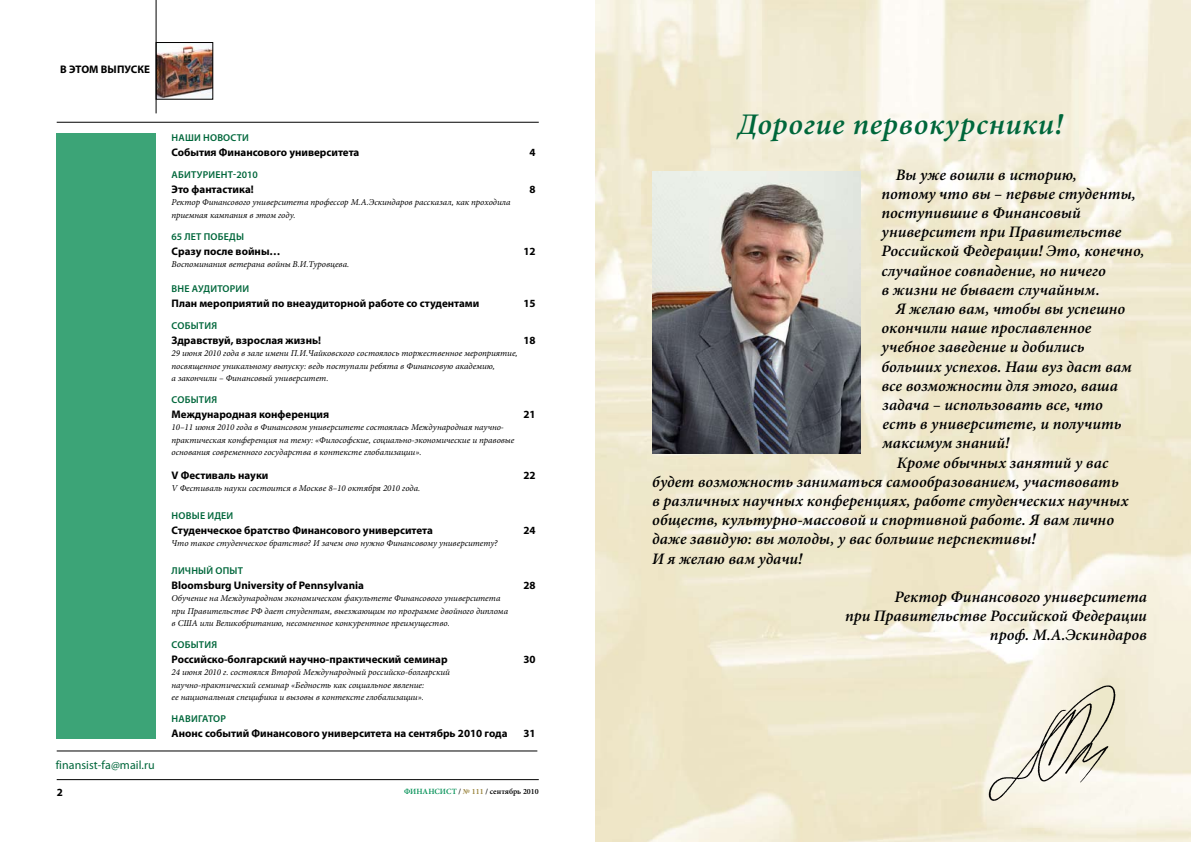
<style>
.page{position:relative;width:1191px;height:842px;background:#fff}
.page>*{position:absolute;margin:0;border:0;box-sizing:border-box;transform-origin:0 0}
.t1{font:italic 600 30px "Minion Pro";letter-spacing:.025em;color:#00673b}
.t2{font:italic 600 16px/19.2px "Minion Pro";color:#000}
.t3{font:12px "Myriad Pro";letter-spacing:.005em;color:#00673b}
.t4{font:700 11px "Myriad Pro";color:#000}
.t5{font:600 10px "Myriad Pro";letter-spacing:.02em;color:#00673b}
.t6{font:italic 9px/12.4px "Minion Pro";color:#000}
.t7{font:600 8px "Minion Pro";color:#000}
.s1{color:#009055}
.s2{color:#967f35}
</style>
<div class="page">
<hr style="left:57px;top:779px;width:482px;height:1px;background:#000">
<img style="left:595px;top:0;width:596px;height:842px">
<div style="left:57px;top:133px;width:99px;height:605px;background:#3ca477"></div>
<img style="left:158px;top:44px;width:53px;height:53px">
<div style="left:156px;top:42px;width:57px;height:57px;border:1px solid #000"></div>
<hr style="left:156px;top:0;width:1px;height:113px;background:#000">
<hr style="left:57px;top:122px;width:482px;height:1px;background:#000">
<hr style="left:57px;top:751px;width:480px;height:1px;background:#000">
<svg style="left:734px;top:113px;width:337px;height:37px;background:#f4efdd"></svg>
<img style="left:652px;top:172px;width:208px;height:282px">
<img style="left:985px;top:680px;width:132px;height:125px">
<p class="t4" style="left:60px;top:62px;width:91px">В ЭТОМ ВЫПУСКЕ</p>
<h3 class="t3" style="left:56px;top:758px;width:100px">finansist-fa@mail.ru</h3>
<p class="t5" style="left:172px;top:131px;width:79px">НАШИ НОВОСТИ</p>
<p class="t4" style="left:171px;top:145px;width:189px">События Финансового университета</p>
<p class="t4" style="left:529px;top:145px;width:8px">4</p>
<p class="t5" style="left:172px;top:168px;width:88px">АБИТУРИЕНТ-2010</p>
<p class="t4" style="left:171px;top:182px;width:84px">Это фантастика!</p>
<p class="t4" style="left:529px;top:182px;width:8px">8</p>
<p class="t6" style="left:171px;top:196px;width:340px">Ректор Финансового университета профессор М.А.Эскиндаров рассказал, как проходила приемная кампания в этом году.</p>
<p class="t5" style="left:171px;top:230px;width:74px">65 ЛЕТ ПОБЕДЫ</p>
<p class="t4" style="left:171px;top:244px;width:110px">Сразу после войны…</p>
<p class="t4" style="left:523px;top:244px;width:14px">12</p>
<p class="t6" style="left:171px;top:258px;width:179px">Воспоминания ветерана войны В.И.Туровцева.</p>
<p class="t5" style="left:172px;top:282px;width:79px">ВНЕ АУДИТОРИИ</p>
<p class="t4" style="left:171px;top:296px;width:309px">План мероприятий по внеаудиторной работе со студентами</p>
<p class="t4" style="left:523px;top:296px;width:14px">15</p>
<p class="t5" style="left:172px;top:319px;width:47px">СОБЫТИЯ</p>
<p class="t4" style="left:171px;top:333px;width:151px">Здравствуй, взрослая жизнь!</p>
<p class="t4" style="left:523px;top:333px;width:14px">18</p>
<p class="t6" style="left:171px;top:347px;width:348px">29 июня 2010 года в зале имени П.И.Чайковского состоялось торжественное мероприятие, посвященное уникальному выпуску: ведь поступали ребята в Финансовую академию,<br>а закончили – Финансовый университет.</p>
<p class="t5" style="left:172px;top:393px;width:47px">СОБЫТИЯ</p>
<p class="t4" style="left:171px;top:407px;width:159px">Международная конференция</p>
<p class="t4" style="left:523px;top:407px;width:14px">21</p>
<p class="t6" style="left:171px;top:421px;width:344px">10–11 июня 2010 года в Финансовом университете состоялась Международная научно&shy;практическая конференция на тему: «Философские, социально-экономические и правовые основания современного государства в контексте глобализации».</p>
<p class="t4" style="left:171px;top:468px;width:98px">V Фестиваль науки</p>
<p class="t4" style="left:523px;top:468px;width:14px">22</p>
<p class="t6" style="left:171px;top:482px;width:250px">V Фестиваль науки состоится в Москве 8–10 октября 2010 года.</p>
<p class="t5" style="left:172px;top:509px;width:63px">НОВЫЕ ИДЕИ</p>
<p class="t4" style="left:171px;top:523px;width:263px">Студенческое братство Финансового университета</p>
<p class="t4" style="left:523px;top:523px;width:14px">24</p>
<p class="t6" style="left:171px;top:537px;width:328px">Что такое студенческое братство? И зачем оно нужно Финансовому университету?</p>
<p class="t5" style="left:172px;top:564px;width:73px">ЛИЧНЫЙ ОПЫТ</p>
<p class="t4" style="left:171px;top:578px;width:194px">Bloomsburg University of Pennsylvania</p>
<p class="t4" style="left:523px;top:578px;width:14px">28</p>
<p class="t6" style="left:171px;top:592px;width:338px">Обучение на Международном экономическом факультете Финансового университета при Правительстве РФ дает студентам, выезжающим по программе двойного диплома в США или Великобританию, несомненное конкурентное преимущество.</p>
<p class="t5" style="left:172px;top:638px;width:47px">СОБЫТИЯ</p>
<p class="t4" style="left:171px;top:652px;width:278px">Российско-болгарский научно-практический семинар</p>
<p class="t4" style="left:523px;top:652px;width:14px">30</p>
<p class="t6" style="left:171px;top:666px;width:280px">24 июня 2010 г. состоялся Второй Международный российско-болгарский научно-практический семинар «Бедность как социальное явление:<br>ее национальная специфика и вызовы в контексте глобализации».</p>
<p class="t5" style="left:172px;top:712px;width:56px">НАВИГАТОР</p>
<p class="t4" style="left:171px;top:726px;width:337px">Анонс событий Финансового университета на сентябрь 2010 года</p>
<p class="t4" style="left:523px;top:726px;width:14px">31</p>
<p class="t4" style="left:57px;top:785px;width:8px">2</p>
<p class="t7" style="left:404px;top:786px;width:136px"><span class="s1">ФИНАНСИСТ</span> / <span class="s2">№ 111</span> / сентябрь 2010</p>
<h1 class="t1" style="left:737px;top:104px;width:327px">Дорогие первокурсники!</h1>
<h2 class="t2" style="left:881px;top:165px;width:264px;text-indent:14px">Вы уже вошли в историю,<br>потому что вы – первые студенты, поступившие в Финансовый университет при Правительстве<br>Российской Федерации! Это, конечно, случайное совпадение, но ничего<br>в жизни не бывает случайным.</h2>
<h2 class="t2" style="left:881px;top:299px;width:252px;text-indent:14px">Я желаю вам, чтобы вы успешно окончили наше прославленное учебное заведение и добились больших успехов. Наш вуз даст вам все возможности для этого, ваша задача – использовать все, что есть в университете, и получить максимум знаний!</h2>
<p class="t2" style="left:652px;top:453px;width:478px;text-indent:244px">Кроме обычных занятий у вас будет возможность заниматься самообразованием, участвовать в различных научных конференциях, работе студенческих научных обществ, культурно-массовой и спортивной работе. Я вам лично даже завидую: вы молоды, у вас большие перспективы!<br>И я желаю вам удачи!</p>
<h2 class="t2" style="left:845px;top:587px;width:303px;text-align:right">Ректор Финансового университета<br>при Правительстве Российской Федерации проф. М.А.Эскиндаров</h2>
</div>
